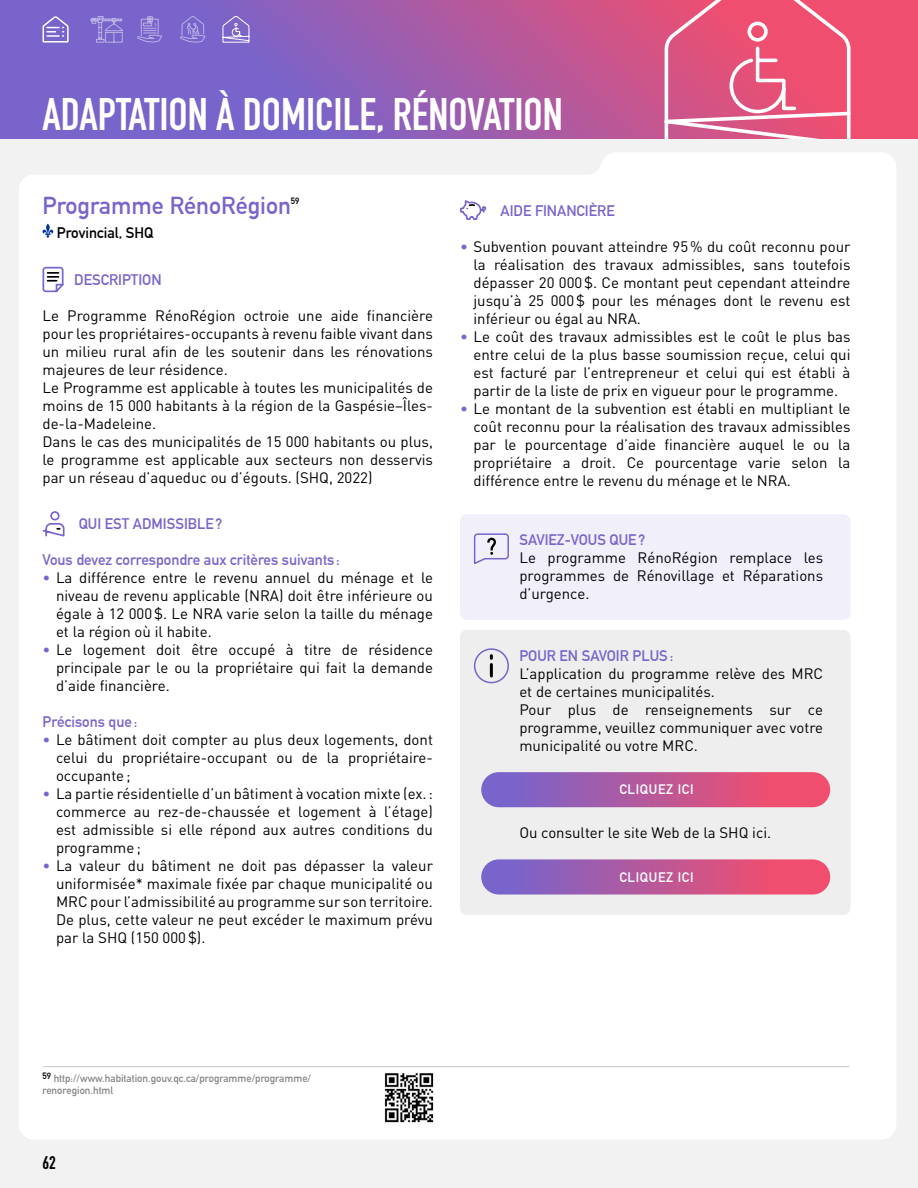
<style>
.page{position:relative;width:918px;height:1188px;background:#fff}
.page>*{position:absolute;margin:0;border:0;box-sizing:border-box;transform-origin:0 0}
.t1{font:700 45px "DIN Condensed";color:#fff}
.t2{font:700 24px "DIN Alternate";color:#7864cb}
.t3{font:700 18px "DIN Condensed";color:#000}
.t4{font:15px/18px "DIN Pro";color:#000;text-align:justify}
.t5{font:700 15px "DIN Alternate";color:#7864cb}
.t6{font:700 15px "DIN Alternate";color:#000}
.t7{font:700 13.5px "DIN Alternate";letter-spacing:.05em;color:#fff}
.t8{font:700 10.5px/12px "DIN Alternate";color:#878787}
.t9{font:700 9px "DIN Alternate";color:#000}
.t10{font:700 3.6px "DIN Alternate";color:#fff}
.s1{color:#7864cb}
</style>
<div class="page">
<svg style="left:0;top:0;width:918px;height:139px;background:#9d5dad"></svg>
<svg style="left:662px;top:0;width:191px;height:139px;background:#e86587"></svg>
<div style="left:0;top:139px;width:918px;height:1049px;background:#f2f2f2"></div>
<svg style="left:42px;top:15px;width:28px;height:28px"></svg>
<svg style="left:137px;top:16px;width:26px;height:27px"></svg>
<svg style="left:222px;top:15px;width:28px;height:28px"></svg>
<svg style="left:180px;top:15px;width:26px;height:28px"></svg>
<svg style="left:90px;top:16px;width:33px;height:27px"></svg>
<div style="left:19px;top:153px;width:877px;height:986px;background:#fff"></div>
<div style="left:460px;top:630px;width:391px;height:285px;background:#eee;border-radius:7px"></div>
<div style="left:474px;top:648px;width:35px;height:35px;border:2px solid #7864cb;border-radius:50%"></div>
<svg style="left:490px;top:665px;width:3px;height:11px"></svg>
<svg style="left:42px;top:224px;width:11px;height:14px"></svg>
<svg style="left:42px;top:266px;width:23px;height:28px"></svg>
<svg style="left:41px;top:510px;width:25px;height:28px"></svg>
<div style="left:460px;top:514px;width:391px;height:106px;background:#f1effa;border-radius:7px"></div>
<svg style="left:473px;top:533px;width:36px;height:31px"></svg>
<div style="left:481px;top:772px;width:349px;height:35px;background:linear-gradient(to right,#7166d1,#ff4b61);border-radius:18px"></div>
<div style="left:481px;top:859px;width:349px;height:36px;background:linear-gradient(to right,#7166d1,#ff4b61);border-radius:18px"></div>
<svg style="left:459px;top:199px;width:29px;height:22px"></svg>
<img style="left:380px;top:1068px;width:59px;height:59px">
<hr style="left:43px;top:1066px;width:807px;height:1px;background:#c6c6c6">
<p class="t10" style="left:155px;top:22px;width:3px">$</p>
<h1 class="t1" style="left:43px;top:84px;width:522px">ADAPTATION À DOMICILE, RÉNOVATION</h1>
<h2 class="t2" style="left:43px;top:188px;width:250px">Programme RénoRégion</h2>
<p class="t9" style="left:291px;top:194px;width:10px">59</p>
<p class="t6" style="left:57px;top:222px;width:98px">Provincial, SHQ</p>
<p class="t5" style="left:74px;top:268px;width:89px">DESCRIPTION</p>
<p class="t4" style="left:43px;top:306px;width:392px;text-align:left">Le Programme RénoRégion octroie une aide financière pour les propriétaires-occupants à revenu faible vivant dans un milieu rural afin de les soutenir dans les rénovations majeures de leur résidence.<br>Le Programme est applicable à toutes les municipalités de moins de 15 000 habitants à la région de la Gaspésie−Îles&shy;de-la-Madeleine.<br>Dans le cas des municipalités de 15 000 habitants ou plus, le programme est applicable aux secteurs non desservis par un réseau d’aqueduc ou d’égouts. (SHQ, 2022)</p>
<p class="t5" style="left:79px;top:512px;width:145px">QUI EST ADMISSIBLE?</p>
<p class="t5" style="left:43px;top:548px;width:299px">Vous devez correspondre aux critères suivants :</p>
<p class="t4" style="left:56px;top:568px;width:379px;text-indent:-14px"><span class="s1">•</span> La différence entre le revenu annuel du ménage et le niveau de revenu applicable (NRA) doit être inférieure ou égale à 12 000$. Le NRA varie selon la taille du ménage et la région où il habite.</p>
<p class="t4" style="left:56px;top:640px;width:379px;text-indent:-14px"><span class="s1">•</span> Le logement doit être occupé à titre de résidence principale par le ou la propriétaire qui fait la demande d’aide financière.</p>
<p class="t5" style="left:43px;top:710px;width:96px">Précisons que:</p>
<p class="t4" style="left:56px;top:730px;width:378px;text-indent:-14px"><span class="s1">•</span> Le bâtiment doit compter au plus deux logements, dont celui du propriétaire-occupant ou de la propriétaire&shy;occupante;</p>
<p class="t4" style="left:56px;top:784px;width:379px;text-indent:-13px"><span class="s1">•</span> La partie résidentielle d’un bâtiment à vocation mixte (ex.: commerce au rez-de-chaussée et logement à l’étage) est admissible si elle répond aux autres conditions du programme;</p>
<p class="t4" style="left:56px;top:856px;width:378px;text-indent:-14px"><span class="s1">•</span> La valeur du bâtiment ne doit pas dépasser la valeur uniformisée* maximale fixée par chaque municipalité ou MRC pour l’admissibilité au programme sur son territoire.<br>De plus, cette valeur ne peut excéder le maximum prévu par la SHQ (150 000$).</p>
<p class="t5" style="left:501px;top:199px;width:116px">AIDE FINANCIÈRE</p>
<p class="t4" style="left:474px;top:236px;width:379px;text-indent:-14px"><span class="s1">•</span> Subvention pouvant atteindre 95% du coût reconnu pour la réalisation des travaux admissibles, sans toutefois dépasser 20 000$. Ce montant peut cependant atteindre jusqu’à 25 000$ pour les ménages dont le revenu est inférieur ou égal au NRA.</p>
<p class="t4" style="left:474px;top:326px;width:378px;text-indent:-14px"><span class="s1">•</span> Le coût des travaux admissibles est le coût le plus bas entre celui de la plus basse soumission reçue, celui qui est facturé par l’entrepreneur et celui qui est établi à partir de la liste de prix en vigueur pour le programme.</p>
<p class="t4" style="left:474px;top:398px;width:378px;text-indent:-14px"><span class="s1">•</span> Le montant de la subvention est établi en multipliant le coût reconnu pour la réalisation des travaux admissibles par le pourcentage d’aide financière auquel le ou la propriétaire a droit. Ce pourcentage varie selon la différence entre le revenu du ménage et le NRA.</p>
<p class="t5" style="left:519px;top:529px;width:127px">SAVIEZ-VOUS QUE?</p>
<p class="t4" style="left:519px;top:548px;width:305px">Le programme RénoRégion remplace les programmes de Rénovillage et Réparations d’urgence.</p>
<p class="t5" style="left:519px;top:644px;width:155px">POUR EN SAVOIR PLUS:</p>
<p class="t4" style="left:519px;top:664px;width:305px;text-align:left">L’application du programme relève des MRC et de certaines municipalités.<br>Pour plus de renseignements sur ce programme, veuillez communiquer avec votre municipalité ou votre MRC.</p>
<p class="t7" style="left:619px;top:779px;width:76px">CLIQUEZ ICI</p>
<p class="t4" style="left:519px;top:823px;width:253px">Ou consulter le site Web de la SHQ ici.</p>
<p class="t7" style="left:619px;top:867px;width:76px">CLIQUEZ ICI</p>
<p class="t8" style="left:43px;top:1071px;width:270px"><sup>59</sup> http://www.habitation.gouv.qc.ca/programme/programme/ renoregion.html</p>
<p class="t3" style="left:43px;top:1150px;width:15px">62</p>
</div>
